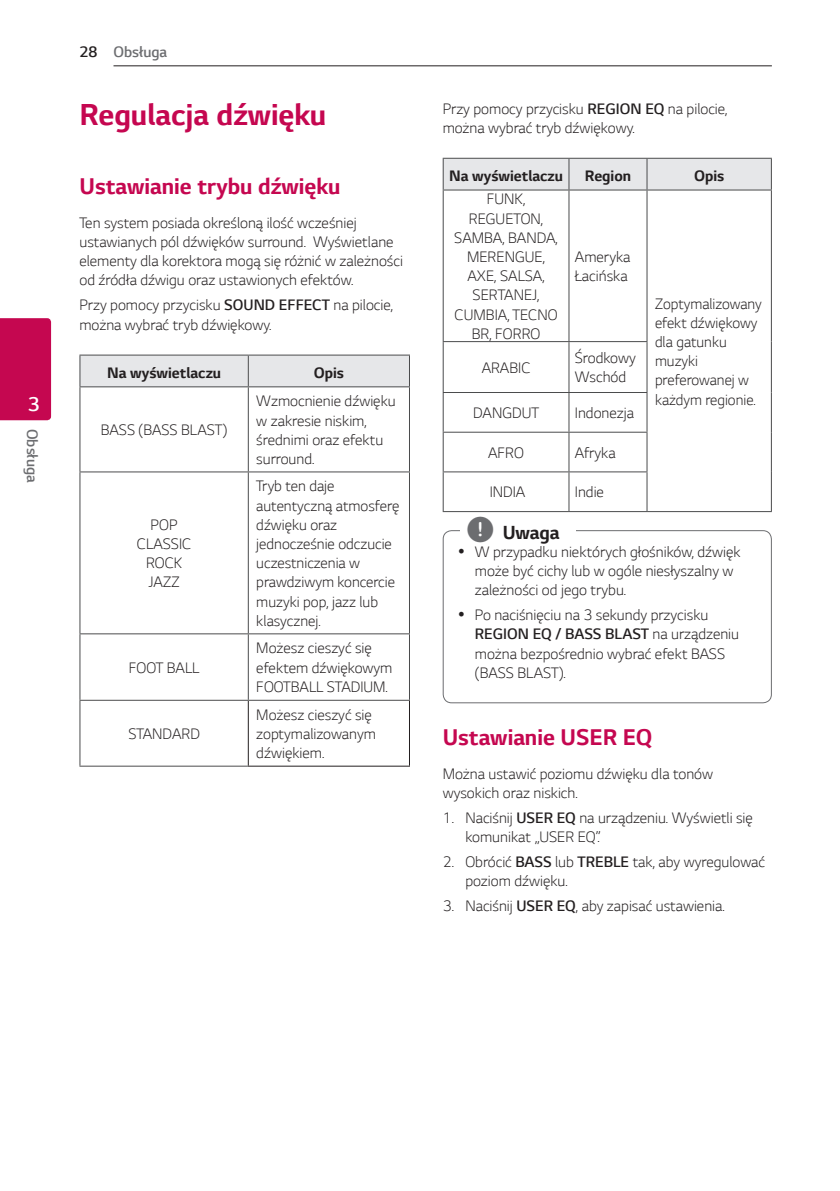
<style>
.page{position:relative;width:840px;height:1191px;background:#fff}
.page>*{position:absolute;margin:0;border:0;box-sizing:border-box;transform-origin:0 0}
.Title_1{font:700 32px "LG Smart";color:#c50750}
.Title_2{font:700 24px "LG Smart";color:#c50750}
.t1{font:300 21px "LG Smart";color:#fff}
.t2{font:700 20px "LG Smart";color:#231f20}
.Content_text_Light{font:300 16px/19.2px "LG Smart";color:#231f20}
.Content_text_Num{font:300 16px/19.2px "LG Smart";color:#231f20}
.Content_text_Light-2{font:700 16px "LG Smart";color:#231f20}
.t3{font:300 16px "LG Smart";color:#6c6d70}
.s1{color:#231f20}
.s2{font-style:inherit}
.s3{font-family:"UPSYS Common";font-weight:400;font-size:30px;color:#6c6d70}
</style>
<div class="page">
<hr style="left:113px;top:65px;width:658px;height:1px;background:#231f20">
<div style="left:0;top:318px;width:51px;height:102px;background:#c50750"></div>
<div style="left:80px;top:355px;width:329px;height:31px;background:#e6e7e9"></div>
<hr style="left:79px;top:354px;width:169px;height:1px;background:#4b4c4d">
<hr style="left:79px;top:355px;width:1px;height:31px;background:#4b4c4d">
<hr style="left:248px;top:354px;width:162px;height:1px;background:#4b4c4d">
<hr style="left:248px;top:355px;width:1px;height:31px;background:#4b4c4d">
<hr style="left:409px;top:355px;width:1px;height:31px;background:#4b4c4d">
<hr style="left:79px;top:386px;width:169px;height:1px;background:#4b4c4d">
<hr style="left:248px;top:386px;width:162px;height:1px;background:#4b4c4d">
<hr style="left:79px;top:472px;width:1px;height:161px;background:#4b4c4d">
<hr style="left:248px;top:472px;width:1px;height:161px;background:#4b4c4d">
<hr style="left:409px;top:472px;width:1px;height:161px;background:#4b4c4d">
<hr style="left:79px;top:387px;width:1px;height:84px;background:#4b4c4d">
<hr style="left:248px;top:387px;width:1px;height:84px;background:#4b4c4d">
<hr style="left:409px;top:387px;width:1px;height:84px;background:#4b4c4d">
<hr style="left:79px;top:634px;width:1px;height:66px;background:#4b4c4d">
<hr style="left:248px;top:634px;width:1px;height:66px;background:#4b4c4d">
<hr style="left:409px;top:634px;width:1px;height:66px;background:#4b4c4d">
<hr style="left:79px;top:471px;width:169px;height:1px;background:#4b4c4d">
<hr style="left:248px;top:471px;width:162px;height:1px;background:#4b4c4d">
<hr style="left:79px;top:633px;width:169px;height:1px;background:#4b4c4d">
<hr style="left:248px;top:633px;width:162px;height:1px;background:#4b4c4d">
<hr style="left:79px;top:701px;width:1px;height:64px;background:#4b4c4d">
<hr style="left:79px;top:765px;width:169px;height:1px;background:#4b4c4d">
<hr style="left:248px;top:765px;width:162px;height:1px;background:#231f20">
<hr style="left:79px;top:700px;width:169px;height:1px;background:#4b4c4d">
<hr style="left:248px;top:700px;width:162px;height:1px;background:#4b4c4d">
<hr style="left:248px;top:701px;width:1px;height:64px;background:#231f20">
<hr style="left:409px;top:701px;width:1px;height:64px;background:#231f20">
<div style="left:443px;top:159px;width:327px;height:30px;background:#e6e7e9"></div>
<hr style="left:442px;top:158px;width:126px;height:1px;background:#4b4c4d">
<hr style="left:442px;top:159px;width:1px;height:30px;background:#4b4c4d">
<hr style="left:568px;top:158px;width:78px;height:1px;background:#4b4c4d">
<hr style="left:568px;top:159px;width:1px;height:30px;background:#4b4c4d">
<hr style="left:646px;top:158px;width:125px;height:1px;background:#4b4c4d">
<hr style="left:646px;top:159px;width:1px;height:30px;background:#4b4c4d">
<hr style="left:770px;top:159px;width:1px;height:30px;background:#4b4c4d">
<hr style="left:442px;top:189px;width:126px;height:1px;background:#4b4c4d">
<hr style="left:568px;top:189px;width:78px;height:1px;background:#4b4c4d">
<hr style="left:646px;top:189px;width:125px;height:1px;background:#4b4c4d">
<hr style="left:442px;top:190px;width:1px;height:151px;background:#4b4c4d">
<hr style="left:568px;top:190px;width:1px;height:151px;background:#4b4c4d">
<hr style="left:646px;top:190px;width:1px;height:151px;background:#4b4c4d">
<hr style="left:770px;top:190px;width:1px;height:151px;background:#4b4c4d">
<hr style="left:442px;top:342px;width:1px;height:50px;background:#4b4c4d">
<hr style="left:568px;top:342px;width:1px;height:50px;background:#4b4c4d">
<hr style="left:646px;top:342px;width:1px;height:50px;background:#4b4c4d">
<hr style="left:770px;top:341px;width:1px;height:51px;background:#4b4c4d">
<hr style="left:442px;top:393px;width:1px;height:39px;background:#4b4c4d">
<hr style="left:568px;top:393px;width:1px;height:39px;background:#4b4c4d">
<hr style="left:646px;top:393px;width:1px;height:39px;background:#4b4c4d">
<hr style="left:770px;top:392px;width:1px;height:40px;background:#4b4c4d">
<hr style="left:442px;top:433px;width:1px;height:38px;background:#4b4c4d">
<hr style="left:568px;top:433px;width:1px;height:38px;background:#4b4c4d">
<hr style="left:646px;top:433px;width:1px;height:38px;background:#4b4c4d">
<hr style="left:770px;top:432px;width:1px;height:40px;background:#4b4c4d">
<hr style="left:442px;top:472px;width:1px;height:39px;background:#4b4c4d">
<hr style="left:568px;top:472px;width:1px;height:39px;background:#4b4c4d">
<hr style="left:646px;top:472px;width:1px;height:39px;background:#4b4c4d">
<hr style="left:770px;top:472px;width:1px;height:39px;background:#4b4c4d">
<hr style="left:442px;top:341px;width:126px;height:1px;background:#4b4c4d">
<hr style="left:568px;top:341px;width:79px;height:1px;background:#4b4c4d">
<hr style="left:442px;top:392px;width:126px;height:1px;background:#4b4c4d">
<hr style="left:568px;top:392px;width:79px;height:1px;background:#4b4c4d">
<hr style="left:442px;top:432px;width:126px;height:1px;background:#4b4c4d">
<hr style="left:568px;top:432px;width:79px;height:1px;background:#4b4c4d">
<hr style="left:442px;top:471px;width:126px;height:1px;background:#4b4c4d">
<hr style="left:568px;top:471px;width:79px;height:1px;background:#4b4c4d">
<hr style="left:646px;top:511px;width:125px;height:1px;background:#4b4c4d">
<hr style="left:442px;top:511px;width:126px;height:1px;background:#4b4c4d">
<hr style="left:568px;top:511px;width:78px;height:1px;background:#4b4c4d">
<div style="left:442px;top:530px;width:329px;height:173px;border:1px solid #6c6d70;border-radius:9px"></div>
<div style="left:460px;top:524px;width:115px;height:20px;background:#fff"></div>
<h3 class="t1" style="left:28px;top:391px;width:13px">3</h3>
<p class="t3" style="left:42px;top:429px;width:55px;rotate:90deg">Obsługa</p>
<p class="t3" style="left:79px;top:42px;width:89px"><span class="s1">28</span> Obsługa</p>
<p class="Title_1" style="left:79px;top:95px;width:248px">Regulacja dźwięku</p>
<p class="Title_2" style="left:79px;top:172px;width:262px">Ustawianie trybu dźwięku</p>
<p class="Content_text_Light" style="left:79px;top:213px;width:325px">Ten system posiada określoną ilość wcześniej ustawianych pól dźwięków surround. Wyświetlane elementy dla korektora mogą się różnić w zależności od źródła dźwigu oraz ustawionych efektów.</p>
<p class="Content_text_Light" style="left:79px;top:295px;width:315px">Przy pomocy przycisku <span class="s2">SOUND EFFECT</span> na pilocie, można wybrać tryb dźwiękowy.</p>
<p class="Content_text_Light-2" style="left:107px;top:363px;width:115px">Na wyświetlaczu</p>
<p class="Content_text_Light-2" style="left:313px;top:363px;width:32px">Opis</p>
<p class="Content_text_Light" style="left:101px;top:420px;width:128px">BASS (BASS BLAST)</p>
<p class="Content_text_Light" style="left:137px;top:515px;width:56px;text-align:center">POP<br>CLASSIC<br>ROCK<br>JAZZ</p>
<p class="Content_text_Light" style="left:129px;top:658px;width:72px">FOOT BALL</p>
<p class="Content_text_Light" style="left:128px;top:724px;width:73px">STANDARD</p>
<p class="Content_text_Light" style="left:256px;top:391px;width:141px">Wzmocnienie dźwięku w zakresie niskim, średnimi oraz efektu surround.</p>
<p class="Content_text_Light" style="left:256px;top:476px;width:144px">Tryb ten daje autentyczną atmosferę dźwięku oraz jednocześnie odczucie uczestniczenia w prawdziwym koncercie muzyki pop, jazz lub klasycznej.</p>
<p class="Content_text_Light" style="left:256px;top:638px;width:137px">Możesz cieszyć się efektem dźwiękowym<br>FOOTBALL STADIUM.</p>
<p class="Content_text_Light" style="left:256px;top:705px;width:121px">Możesz cieszyć się zoptymalizowanym dźwiękiem.</p>
<p class="Content_text_Light" style="left:442px;top:99px;width:286px">Przy pomocy przycisku <span class="s2">REGION EQ</span> na pilocie, można wybrać tryb dźwiękowy.</p>
<p class="Content_text_Light-2" style="left:449px;top:166px;width:115px">Na wyświetlaczu</p>
<p class="Content_text_Light-2" style="left:584px;top:166px;width:48px">Region</p>
<p class="Content_text_Light-2" style="left:693px;top:166px;width:32px">Opis</p>
<p class="Content_text_Light" style="left:454px;top:189px;width:105px;text-align:center">FUNK,<br>REGUETON,<br>SAMBA, BANDA,<br>MERENGUE,<br>AXE, SALSA,<br>SERTANEJ,<br>CUMBIA, TECNO<br>BR, FORRO</p>
<p class="Content_text_Light" style="left:574px;top:247px;width:57px">Ameryka<br>Łacińska</p>
<p class="Content_text_Light" style="left:654px;top:294px;width:108px">Zoptymalizowany efekt dźwiękowy dla gatunku muzyki preferowanej w każdym regionie.</p>
<p class="Content_text_Light" style="left:574px;top:348px;width:62px">Środkowy<br>Wschód</p>
<p class="Content_text_Light" style="left:481px;top:358px;width:50px">ARABIC</p>
<p class="Content_text_Light" style="left:473px;top:403px;width:67px">DANGDUT</p>
<p class="Content_text_Light" style="left:574px;top:403px;width:61px">Indonezja</p>
<p class="Content_text_Light" style="left:488px;top:443px;width:37px">AFRO</p>
<p class="Content_text_Light" style="left:574px;top:443px;width:42px">Afryka</p>
<p class="Content_text_Light" style="left:489px;top:482px;width:37px">INDIA</p>
<p class="Content_text_Light" style="left:574px;top:482px;width:31px">Indie</p>
<p class="t2" style="left:466px;top:520px;width:95px"><span class="s3">,</span> Uwaga</p>
<p class="Content_text_Light" style="left:474px;top:542px;width:267px">W przypadku niektórych głośników, dźwięk może być cichy lub w ogóle niesłyszalny w zależności od jego trybu.</p>
<p class="Content_text_Light" style="left:474px;top:605px;width:265px">Po naciśnięciu na 3 sekundy przycisku<br><span class="s2">REGION EQ / BASS BLAST</span> na urządzeniu można bezpośrednio wybrać efekt BASS (BASS BLAST).</p>
<p class="Title_2" style="left:442px;top:723px;width:211px">Ustawianie USER EQ</p>
<p class="Content_text_Light" style="left:442px;top:764px;width:272px">Można ustawić poziomu dźwięku dla tonów wysokich oraz niskich.</p>
<p class="Content_text_Num" style="left:465px;top:808px;width:289px;text-indent:-23px">1. Naciśnij <span class="s2">USER EQ</span> na urządzeniu. Wyświetli się komunikat „USER EQ”.</p>
<p class="Content_text_Num" style="left:465px;top:852px;width:301px;text-indent:-23px">2. Obrócić <span class="s2">BASS</span> lub <span class="s2">TREBLE</span> tak, aby wyregulować poziom dźwięku.</p>
<p class="Content_text_Num" style="left:442px;top:896px;width:283px">3. Naciśnij <span class="s2">USER EQ</span>, aby zapisać ustawienia.</p>
</div>
